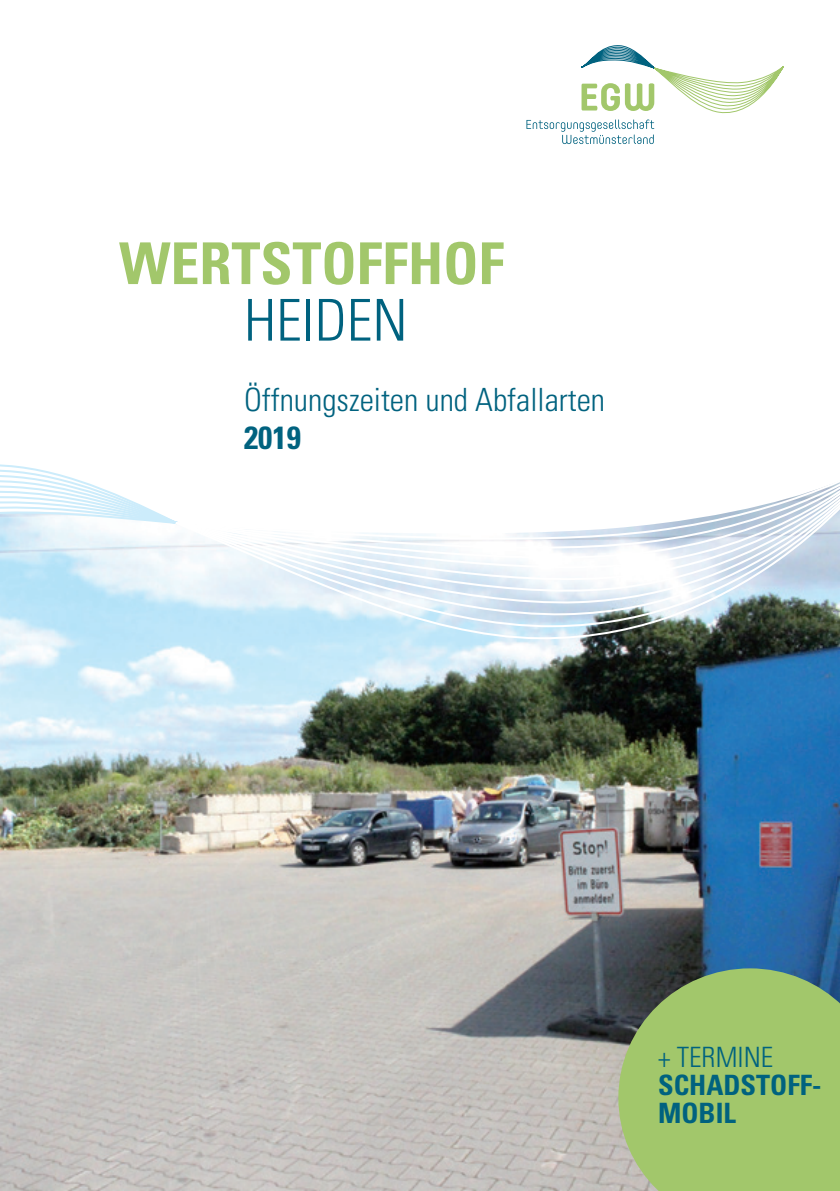
<style>
.page{position:relative;width:840px;height:1191px;background:#fff}
.page>*{position:absolute;margin:0;border:0;box-sizing:border-box;transform-origin:0 0}
.t1{font:700 condensed 57.6px "Univers";color:#a2c76b}
.t2{font:300 condensed 57.6px "Univers";color:#00627f}
.t3{font:300 condensed 32px "Univers";color:#00627f}
.t4{font:700 condensed 32px "Univers";color:#00627f}
.t5{font:700 condensed 28px/28.4px "Univers";color:#00627f}
.t6{font:300 condensed 28px "Univers";color:#00627f}
</style>
<div class="page">
<img style="left:0;top:555px;width:839px;height:636px">
<svg style="left:0;top:464px;width:173px;height:91px"></svg>
<svg style="left:173px;top:483px;width:666px;height:159px"></svg>
<svg style="left:618px;top:968px;width:221px;height:223px;background:#98ba6a"></svg>
<svg style="left:526px;top:45px;width:257px;height:99px"></svg>
<h1 class="t1" style="left:119px;top:228px;width:386px">WERTSTOFFHOF</h1>
<h1 class="t2" style="left:244px;top:286px;width:165px">HEIDEN</h1>
<p class="t3" style="left:244px;top:380px;width:362px">Öffnungszeiten und Abfallarten</p>
<p class="t4" style="left:244px;top:418px;width:58px">2019</p>
<p class="t6" style="left:657px;top:1040px;width:117px">+ TERMINE</p>
<p class="t5" style="left:657px;top:1070px;width:165px">SCHADSTOFF-<br>MOBIL</p>
</div>
